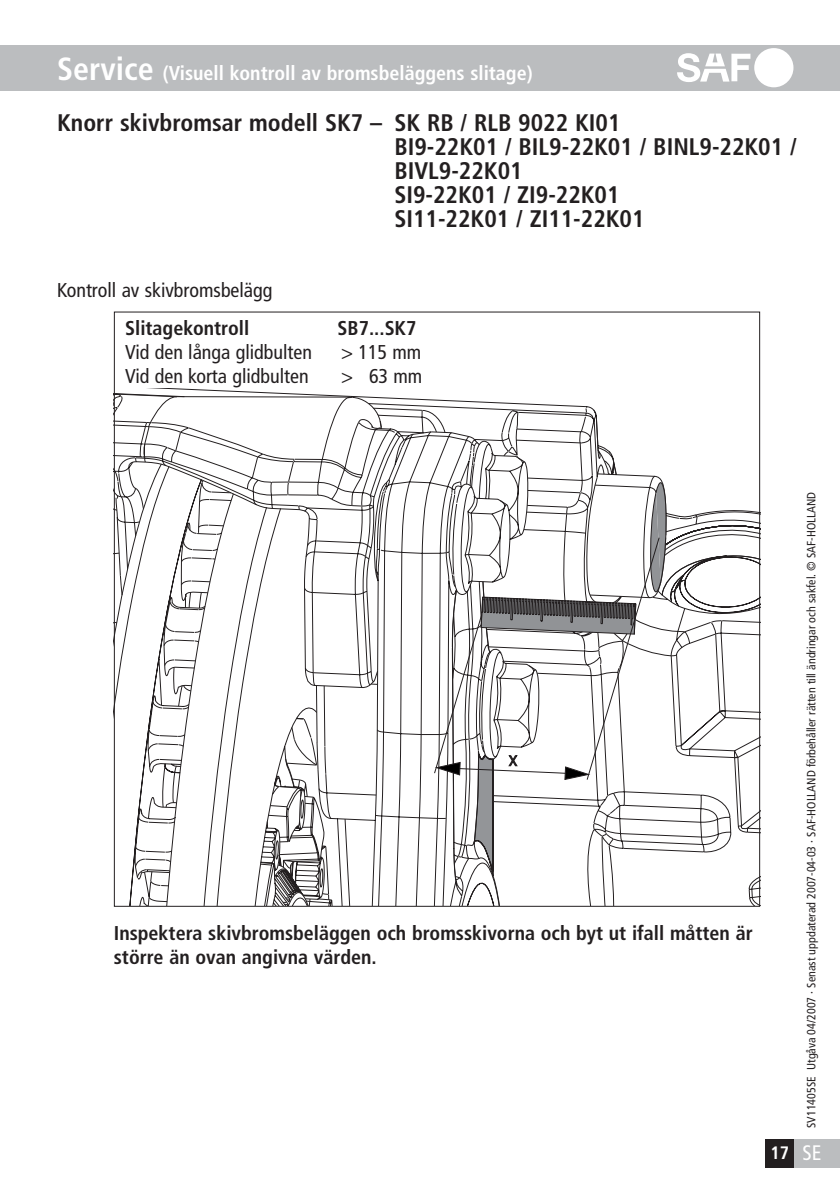
<style>
.page{position:relative;width:840px;height:1190px;background:#fff}
.page>*{position:absolute;margin:0;border:0;box-sizing:border-box;transform-origin:0 0}
.t1{font:700 condensed 24px/24px "Frutiger";color:#231f20}
.t2{font:condensed 21px "Frutiger";color:#fff}
.t3{font:700 condensed 20px/24px "Frutiger";color:#231f20}
.t4{font:condensed 20px "Frutiger";color:#231f20}
.t5{font:700 condensed 20px "Frutiger";color:#fff}
.t6{font:700 condensed 18px "Frutiger";color:#fff}
.t7{font:condensed 12px "Frutiger";color:#231f20}
.s1{font-size:32px}
</style>
<div class="page">
<div style="left:0;top:45px;width:840px;height:45px;background:#bbbdbf"></div>
<div style="left:754px;top:48px;width:39px;height:39px;background:#fff;border-radius:50%"></div>
<svg style="left:677px;top:53px;width:73px;height:29px"></svg>
<div style="left:766px;top:1139px;width:28px;height:28px;background:#231f20"></div>
<svg style="left:116px;top:395px;width:642px;height:510px"></svg>
<svg style="left:661px;top:465px;width:6px;height:144px"></svg>
<svg style="left:299px;top:431px;width:362px;height:474px"></svg>
<svg style="left:116px;top:463px;width:158px;height:442px"></svg>
<svg style="left:135px;top:482px;width:139px;height:423px"></svg>
<svg style="left:274px;top:440px;width:363px;height:465px"></svg>
<svg style="left:474px;top:537px;width:186px;height:339px"></svg>
<svg style="left:434px;top:596px;width:203px;height:273px"></svg>
<div style="left:794px;top:1139px;width:46px;height:28px;background:#bbbdbf"></div>
<p class="t5" style="left:57px;top:65px;width:477px"><span class="s1">Service</span> (Visuell kontroll av bromsbeläggens slitage)</p>
<p class="t1" style="left:394px;top:113px;width:404px;text-indent:-337px">Knorr skivbromsar modell SK7 – SK RB / RLB 9022 KI01<br>BI9-22K01 / BIL9-22K01 / BINL9-22K01 /<br>BIVL9-22K01<br>SI9-22K01 / ZI9-22K01<br>SI11-22K01 / ZI11-22K01</p>
<p class="t4" style="left:57px;top:282px;width:217px">Kontroll av skivbromsbelägg</p>
<p class="t3" style="left:125px;top:318px;width:126px">Slitagekontroll</p>
<p class="t3" style="left:338px;top:318px;width:80px">SB7...SK7</p>
<p class="t4" style="left:125px;top:344px;width:188px">Vid den långa glidbulten</p>
<p class="t4" style="left:341px;top:344px;width:82px">&gt; 115 mm</p>
<p class="t4" style="left:125px;top:368px;width:185px">Vid den korta glidbulten</p>
<p class="t4" style="left:341px;top:368px;width:83px">&gt; 63 mm</p>
<p class="t3" style="left:114px;top:923px;width:640px">Inspektera skivbromsbeläggen och bromsskivorna och byt ut ifall måtten är större än ovan angivna värden.</p>
<p class="t6" style="left:771px;top:1145px;width:20px">17</p>
<p class="t7" style="left:807px;top:1128px;width:637px;rotate:-90deg">SV11405SE Utgåva 04/2007 · Senast uppdaterad 2007-04-03 · SAF-HOLLAND förbehåller rätten till ändringar och sakfel. © SAF-HOLLAND</p>
<p class="t2" style="left:803px;top:1144px;width:21px">SE</p>
</div>
